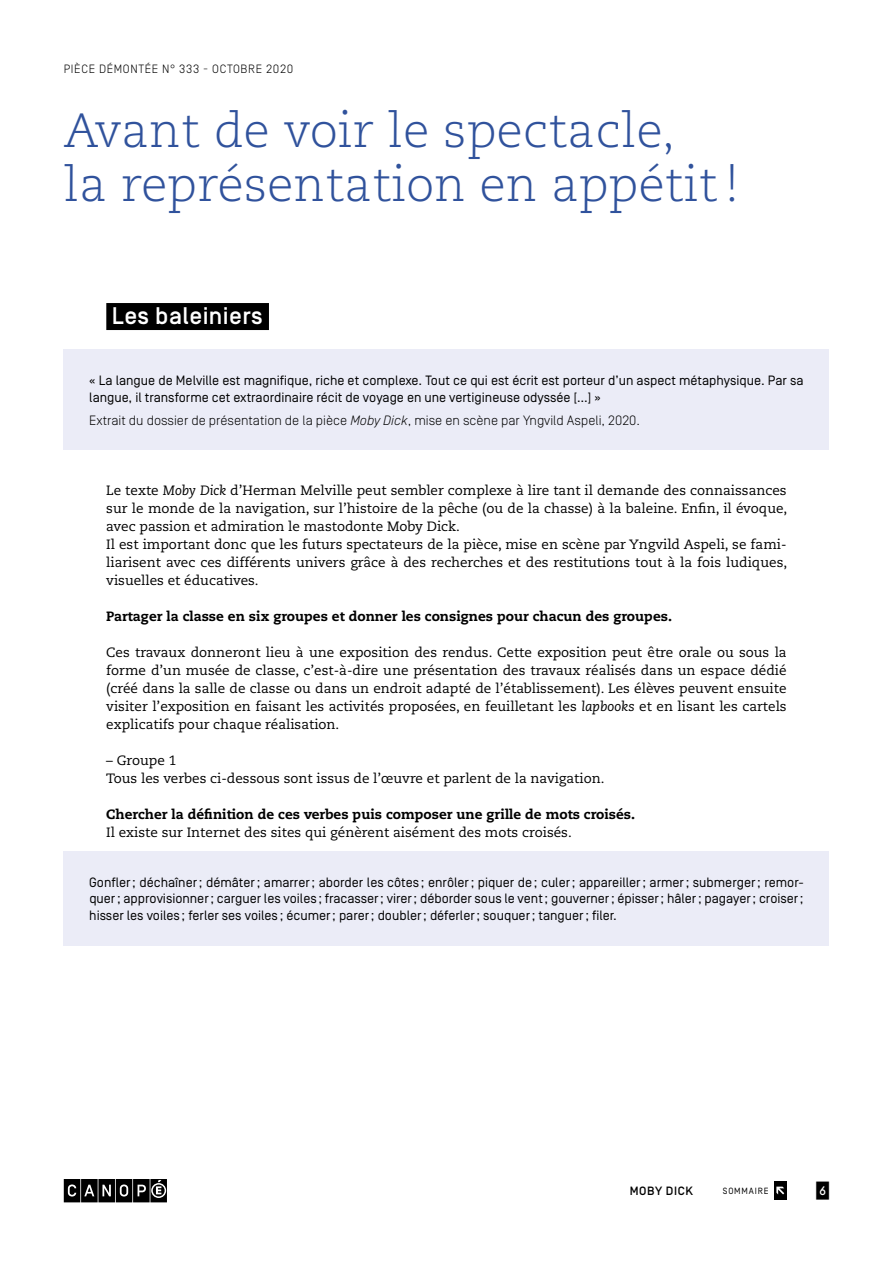
<style>
.page{position:relative;width:893px;height:1263px;background:#fff}
.page>*{position:absolute;margin:0;border:0;box-sizing:border-box;transform-origin:0 0}
.t1{font:300 48px/54px "Caecilia LT Std";letter-spacing:.01em;color:#30529c}
.t2{font:500 24px "Simplon BP";letter-spacing:.02em;color:#fff}
.t3{font:500 18px "Simplon CNDP";color:#000}
.t4{font:13.5px/18px "Caecilia LT Std";color:#000}
.t5{font:13.5px/16.5px "Simplon BP Regular";color:#000}
.t6{font:800 13.5px "Caecilia LT Std";color:#000}
.t7{font:300 13.5px "Simplon BP";color:#000}
.t8{font:300 12px "Simplon BP";letter-spacing:.05em;color:#000}
.t9{font:500 12px "Simplon BP";letter-spacing:.05em;color:#000}
.t10{font:9px "Simplon BP Regular";letter-spacing:.09em;color:#000}
.s1{font-style:italic}
</style>
<div class="page">
<svg style="left:64px;top:1179px;width:103px;height:23px;background:#2f2f2f"></svg>
<div style="left:774px;top:1181px;width:13px;height:18px;background:#000"></div>
<svg style="left:776px;top:1186px;width:8px;height:8px"></svg>
<div style="left:106px;top:303px;width:163px;height:27px;background:#000"></div>
<div style="left:64px;top:349px;width:765px;height:101px;background:#ebecf7"></div>
<div style="left:64px;top:851px;width:765px;height:94px;background:#ebecf7"></div>
<p class="t8" style="left:64px;top:62px;width:231px">PIÈCE DÉMONTÉE N° 333 - Octobre 2020</p>
<h1 class="t1" style="left:64px;top:105px;width:677px">Avant de voir le spectacle,<br>la représentation en appétit!</h1>
<h2 class="t2" style="left:112px;top:302px;width:152px">Les baleiniers</h2>
<p class="t5" style="left:89px;top:372px;width:716px">« La langue de Melville est magnifique, riche et complexe. Tout ce qui est écrit est porteur d’un aspect métaphysique. Par sa langue, il transforme cet extraordinaire récit de voyage en une vertigineuse odyssée […] »</p>
<p class="t7" style="left:89px;top:412px;width:552px">Extrait du dossier de présentation de la pièce <span class="s1">Moby Dick</span>, mise en scène par Yngvild Aspeli, 2020.</p>
<p class="t4" style="left:106px;top:482px;width:682px">Le texte <span class="s1">Moby Dick</span> d’Herman Melville peut sembler complexe à lire tant il demande des connaissances sur le monde de la navigation, sur l’histoire de la pêche (ou de la chasse) à la baleine. Enfin, il évoque, avec passion et admiration le mastodonte Moby Dick.<br>Il est important donc que les futurs spectateurs de la pièce, mise en scène par Yngvild Aspeli, se fami&shy;liarisent avec ces différents univers grâce à des recherches et des restitutions tout à la fois ludiques, visuelles et éducatives.</p>
<p class="t6" style="left:106px;top:608px;width:567px">Partager la classe en six groupes et donner les consignes pour chacun des groupes.</p>
<p class="t4" style="left:106px;top:644px;width:682px;text-align:justify">Ces travaux donneront lieu à une exposition des rendus. Cette exposition peut être orale ou sous la forme d’un musée de classe, c’est-à-dire une présentation des travaux réalisés dans un espace dédié (créé dans la salle de classe ou dans un endroit adapté de l’établissement). Les élèves peuvent ensuite visiter l’exposition en faisant les activités proposées, en feuilletant les <span class="s1">lapbooks</span> et en lisant les cartels explicatifs pour chaque réalisation.</p>
<p class="t4" style="left:106px;top:752px;width:500px">– Groupe 1<br>Tous les verbes ci-dessous sont issus de l’œuvre et parlent de la navigation.</p>
<p class="t6" style="left:106px;top:806px;width:530px">Chercher la définition de ces verbes puis composer une grille de mots croisés.</p>
<p class="t4" style="left:106px;top:824px;width:467px">Il existe sur Internet des sites qui génèrent aisément des mots croisés.</p>
<p class="t5" style="left:89px;top:874px;width:716px;text-align:justify">Gonfler; déchaîner; démâter; amarrer; aborder les côtes ; enrôler; piquer de; culer; appareiller; armer; submerger; remor&shy;quer; approvisionner; carguer les voiles ; fracasser; virer; déborder sous le vent; gouverner; épisser; hâler; pagayer; croiser; hisser les voiles ; ferler ses voiles ; écumer; parer; doubler; déferler; souquer; tanguer; filer.</p>
<p class="t9" style="left:630px;top:1184px;width:65px">MOBY DICK</p>
<p class="t10" style="left:723px;top:1186px;width:47px">SOMMAIRE</p>
<h3 class="t3" style="left:816px;top:1181px;width:15px">6</h3>
</div>
